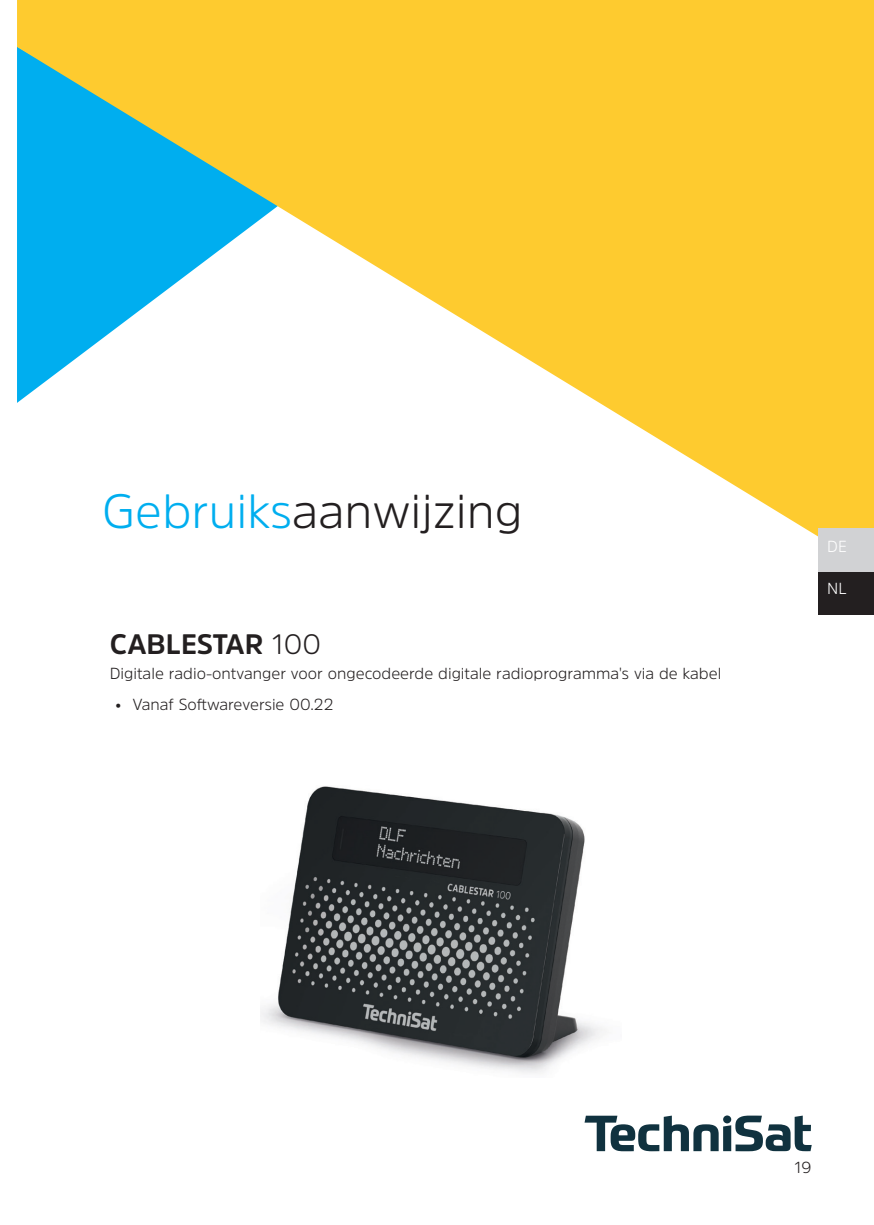
<style>
.page{position:relative;width:874px;height:1225px;background:#fff}
.page>*{position:absolute;margin:0;border:0;box-sizing:border-box;transform-origin:0 0}
.t1{font:300 48px "Amsi Pro";color:#231f20}
.t2{font:700 28px "Amsi Pro";color:#231f20}
.t3{font:300 16px "Amsi Pro";color:#231f20}
.t4{font:300 16px "Amsi Pro";color:#fff}
.s1{color:#00aeef}
.s2{font-weight:300}
</style>
<div class="page">
<svg style="left:17px;top:0;width:856px;height:537px;fill:#fecb2f"></svg>
<img style="left:260px;top:786px;width:345px;height:287px">
<svg style="left:584px;top:1115px;width:227px;height:36px"></svg>
<div style="left:818px;top:571px;width:55px;height:43px;background:#231f20"></div>
<div style="left:818px;top:529px;width:55px;height:43px;background:#d1d2d4"></div>
<p class="t1" style="left:102px;top:477px;width:422px"><span class="s1">Gebruiks</span>aanwijzing</p>
<p class="t2" style="left:110px;top:625px;width:213px">CABLESTAR <span class="s2">100</span></p>
<p class="t3" style="left:110px;top:662px;width:612px">Digitale radio-ontvanger voor ongecodeerde digitale radioprogramma's via de kabel</p>
<p class="t3" style="left:115px;top:693px;width:220px">• Vanaf Softwareversie 00.22</p>
<p class="t4" style="left:826px;top:536px;width:21px">DE</p>
<p class="t4" style="left:826px;top:578px;width:21px">NL</p>
<p class="t3" style="left:794px;top:1156px;width:18px">19</p>
</div>
